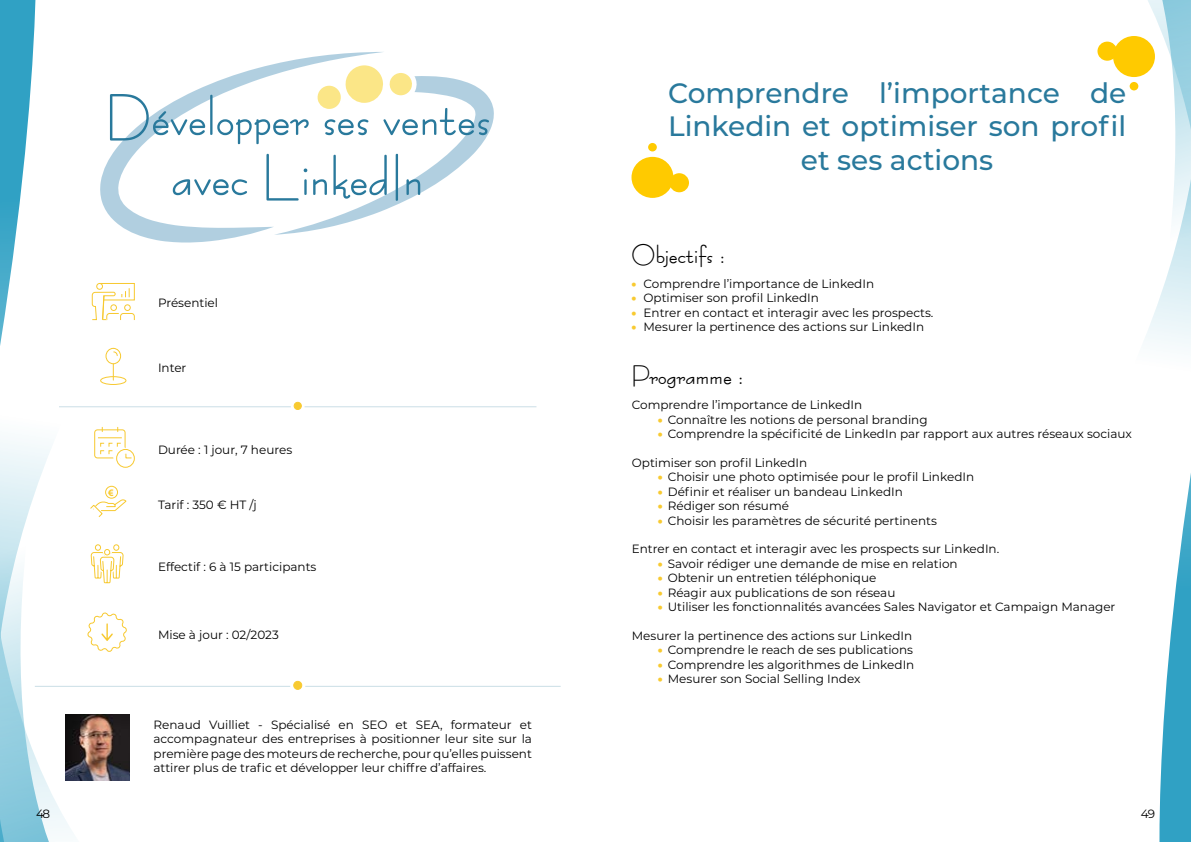
<style>
.page{position:relative;width:1191px;height:842px;background:#fff}
.page>*{position:absolute;margin:0;border:0;box-sizing:border-box;transform-origin:0 0}
.t1{font:700 52px/60px "Bernardo Moda";color:#29799c;text-align:center}
.t2{font:500 28px/33.6px "Montserrat";color:#29799c;text-align:center}
.t3{font:700 24px "Bernardo Moda";color:#000}
.t4{font:12px/14.4px "Montserrat";color:#000;text-align:justify}
.t5{font:700 10px "Myriad Pro";color:#f8ca31}
.s1{font-weight:900;color:#f8ca31}
</style>
<div class="page">
<svg style="left:1108px;top:0;width:83px;height:842px"></svg>
<svg style="left:0;top:0;width:87px;height:842px"></svg>
<hr style="left:59px;top:406px;width:232px;height:1px;background:#cbdee6">
<hr style="left:304px;top:406px;width:232px;height:1px;background:#cbdee6">
<div style="left:294px;top:402px;width:7px;height:7px;background:#f8ca31;border-radius:50%"></div>
<div style="left:294px;top:402px;width:8px;height:8px;border:1px solid #f8ca31;border-radius:50%"></div>
<svg style="left:91px;top:283px;width:44px;height:38px"></svg>
<div style="left:100px;top:376px;width:26px;height:9px;border:1px solid #f7c930;border-radius:50%"></div>
<hr style="left:113px;top:348px;width:1px;height:32px;background:#f7c930">
<svg style="left:106px;top:348px;width:15px;height:16px"></svg>
<div style="left:105px;top:348px;width:16px;height:16px;border:1px solid #f7c930;border-radius:50%"></div>
<svg style="left:113px;top:351px;width:5px;height:6px"></svg>
<div style="left:94px;top:429px;width:32px;height:29px;border:1px solid #f7c930;border-radius:3px"></div>
<div style="left:113px;top:447px;width:18px;height:18px;border:12px solid #fff;border-radius:50%"></div>
<div style="left:116px;top:449px;width:19px;height:19px;border:1px solid #f7c930;border-radius:50%"></div>
<svg style="left:98px;top:427px;width:34px;height:32px"></svg>
<svg style="left:90px;top:499px;width:37px;height:18px"></svg>
<div style="left:105px;top:486px;width:13px;height:13px;border:1px solid #f7c930;border-radius:50%"></div>
<hr style="left:35px;top:686px;width:255px;height:1px;background:#cbdee6">
<hr style="left:305px;top:686px;width:255px;height:1px;background:#cbdee6">
<div style="left:294px;top:681px;width:8px;height:8px;background:#f8ca31;border-radius:50%"></div>
<div style="left:293px;top:681px;width:9px;height:9px;border:1px solid #f8ca31;border-radius:50%"></div>
<div style="left:1113px;top:36px;width:42px;height:41px;background:#ffca00;border-radius:50%"></div>
<div style="left:1097px;top:42px;width:20px;height:19px;background:#ffca00;border-radius:50%"></div>
<div style="left:1129px;top:82px;width:9px;height:8px;background:#ffca00;border-radius:50%"></div>
<div style="left:631px;top:157px;width:42px;height:41px;background:#ffca00;border-radius:50%"></div>
<div style="left:669px;top:173px;width:20px;height:19px;background:#ffca00;border-radius:50%"></div>
<div style="left:648px;top:143px;width:9px;height:8px;background:#ffca00;border-radius:50%"></div>
<svg style="left:87px;top:544px;width:40px;height:108px"></svg>
<svg style="left:100px;top:52px;width:283px;height:191px"></svg>
<svg style="left:261px;top:65px;width:233px;height:178px"></svg>
<img style="left:66px;top:714px;width:63px;height:66px">
<h1 class="t1" style="left:105px;top:87px;width:387px">Développer ses ventes avec LinkedIn</h1>
<p class="t4" style="left:158px;top:296px;width:62px">Présentiel</p>
<p class="t4" style="left:158px;top:360px;width:30px">Inter</p>
<p class="t5" style="left:108px;top:486px;width:7px">€</p>
<p class="t4" style="left:158px;top:442px;width:136px">Durée : 1 jour, 7 heures</p>
<p class="t4" style="left:158px;top:497px;width:100px">Tarif : 350 € HT /j</p>
<p class="t4" style="left:158px;top:559px;width:160px">Effectif : 6 à 15 participants</p>
<p class="t4" style="left:158px;top:627px;width:122px">Mise à jour : 02/2023</p>
<p class="t4" style="left:154px;top:717px;width:380px">Renaud Vuilliet - Spécialisé en SEO et SEA, formateur et accompagnateur des entreprises à positionner leur site sur la première page des moteurs de recherche, pour qu’elles puissent attirer plus de trafic et développer leur chiffre d’affaires.</p>
<h2 class="t2" style="left:668px;top:75px;width:460px">Comprendre l’importance de<br>Linkedin et optimiser son profil et ses actions</h2>
<h3 class="t3" style="left:631px;top:239px;width:95px">Objectifs :</h3>
<p class="t4" style="left:631px;top:276px;width:244px"><span class="s1">•</span> Comprendre l’importance de LinkedIn</p>
<p class="t4" style="left:631px;top:290px;width:189px"><span class="s1">•</span> Optimiser son profil LinkedIn</p>
<p class="t4" style="left:631px;top:305px;width:303px"><span class="s1">•</span> Entrer en contact et interagir avec les prospects.</p>
<p class="t4" style="left:631px;top:319px;width:294px"><span class="s1">•</span> Mesurer la pertinence des actions sur LinkedIn</p>
<h3 class="t3" style="left:631px;top:360px;width:114px">Programme :</h3>
<p class="t4" style="left:632px;top:397px;width:232px">Comprendre l’importance de LinkedIn</p>
<p class="t4" style="left:658px;top:412px;width:271px"><span class="s1">•</span> Connaître les notions de personal branding</p>
<p class="t4" style="left:658px;top:426px;width:475px"><span class="s1">•</span> Comprendre la spécificité de LinkedIn par rapport aux autres réseaux sociaux</p>
<p class="t4" style="left:632px;top:455px;width:177px">Optimiser son profil LinkedIn</p>
<p class="t4" style="left:658px;top:469px;width:318px"><span class="s1">•</span> Choisir une photo optimisée pour le profil LinkedIn</p>
<p class="t4" style="left:658px;top:484px;width:247px"><span class="s1">•</span> Définir et réaliser un bandeau LinkedIn</p>
<p class="t4" style="left:658px;top:498px;width:133px"><span class="s1">•</span> Rédiger son résumé</p>
<p class="t4" style="left:658px;top:513px;width:281px"><span class="s1">•</span> Choisir les paramètres de sécurité pertinents</p>
<p class="t4" style="left:632px;top:541px;width:369px">Entrer en contact et interagir avec les prospects sur LinkedIn.</p>
<p class="t4" style="left:658px;top:556px;width:301px"><span class="s1">•</span> Savoir rédiger une demande de mise en relation</p>
<p class="t4" style="left:658px;top:570px;width:220px"><span class="s1">•</span> Obtenir un entretien téléphonique</p>
<p class="t4" style="left:658px;top:585px;width:239px"><span class="s1">•</span> Réagir aux publications de son réseau</p>
<p class="t4" style="left:658px;top:599px;width:459px"><span class="s1">•</span> Utiliser les fonctionnalités avancées Sales Navigator et Campaign Manager</p>
<p class="t4" style="left:632px;top:628px;width:282px">Mesurer la pertinence des actions sur LinkedIn</p>
<p class="t4" style="left:658px;top:642px;width:257px"><span class="s1">•</span> Comprendre le reach de ses publications</p>
<p class="t4" style="left:658px;top:657px;width:258px"><span class="s1">•</span> Comprendre les algorithmes de LinkedIn</p>
<p class="t4" style="left:658px;top:671px;width:204px"><span class="s1">•</span> Mesurer son Social Selling Index</p>
<p class="t4" style="left:36px;top:806px;width:16px">48</p>
<p class="t4" style="left:1141px;top:806px;width:16px">49</p>
</div>
